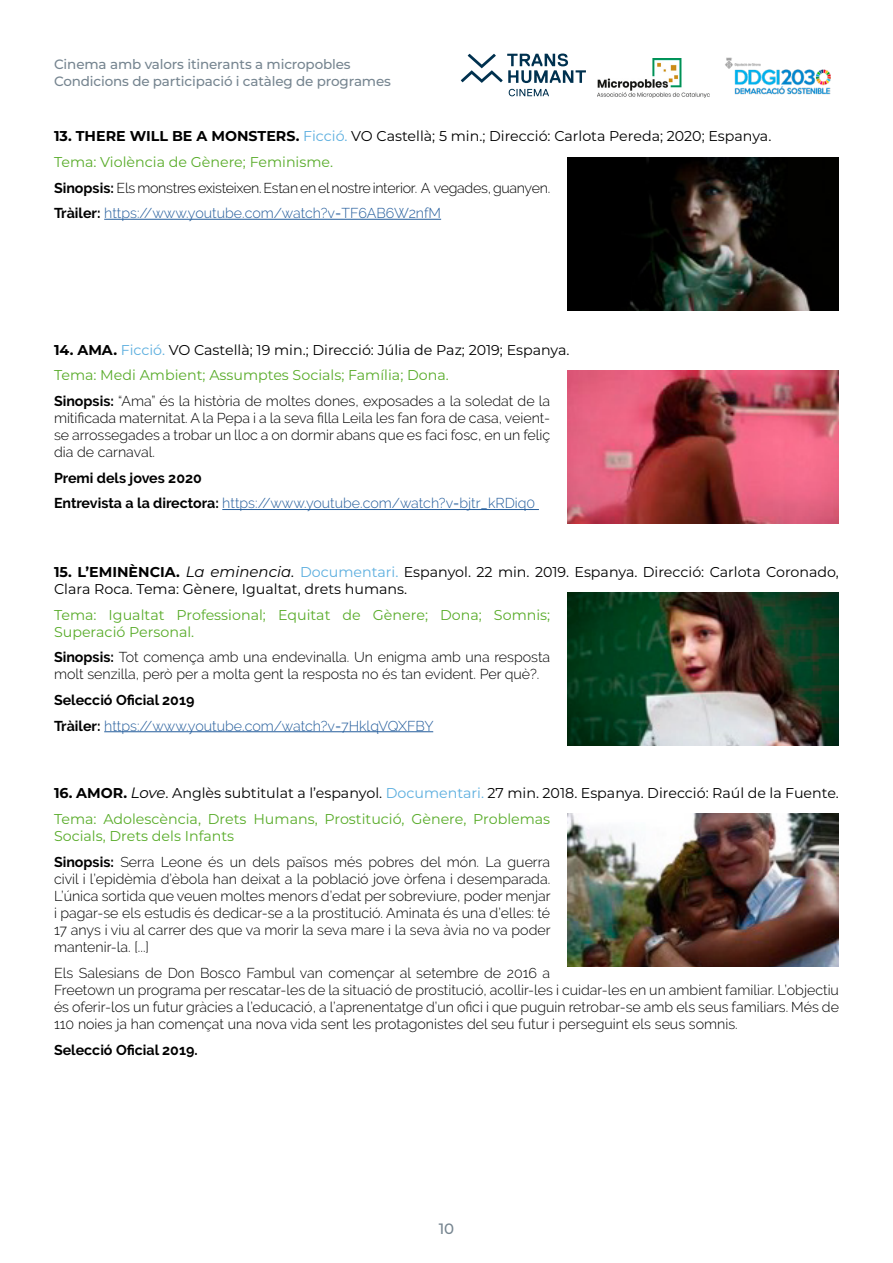
<style>
.page{position:relative;width:893px;height:1263px;background:#fff}
.page>*{position:absolute;margin:0;border:0;box-sizing:border-box;transform-origin:0 0}
.t1{font:500 15px "Montserrat";color:#768590}
.t2{font:300 14.25px/17.1px "Raleway";color:#000;text-align:justify}
.t3{font:14.25px/17.1px "Montserrat";color:#000}
.t4{font:14.25px/17.1px "Montserrat";color:#59ac2a}
.t5{font:300 14.25px "Raleway";color:#245d9c}
.t6{font:300 14.25px "Raleway";letter-spacing:-.02em;color:#000}
.Bold{font:700 14.25px "Raleway";color:#000}
.t7{font:500 13.5px/16.2px "Montserrat";letter-spacing:-.01em;color:#768590}
.s1{font-weight:700}
.s2{color:#5dafdf}
.s3{font-weight:700;color:#000}
.s4{font-style:italic;font-size:15px}
</style>
<div class="page">
<svg style="left:509px;top:89px;width:40px;height:7px"></svg>
<svg style="left:461px;top:54px;width:125px;height:29px"></svg>
<img style="left:725px;top:57px;width:106px;height:38px">
<img style="left:597px;top:58px;width:112px;height:40px">
<hr style="left:104px;top:219px;width:337px;height:1px;background:#245d9c">
<img style="left:567px;top:157px;width:272px;height:153px">
<hr style="left:222px;top:509px;width:317px;height:1px;background:#245d9c">
<img style="left:567px;top:371px;width:272px;height:152px">
<hr style="left:104px;top:731px;width:329px;height:1px;background:#245d9c">
<img style="left:567px;top:592px;width:272px;height:153px">
<img style="left:567px;top:814px;width:272px;height:152px">
<p class="t7" style="left:54px;top:56px;width:339px">Cinema amb valors itinerants a micropobles<br>Condicions de participació i catàleg de programes</p>
<p class="t3" style="left:54px;top:127px;width:719px"><span class="s1">13. THERE WILL BE A MONSTERS.</span> <span class="s2">Ficció.</span> VO Castellà; 5 min.; Direcció: Carlota Pereda; 2020; Espanya.</p>
<p class="t4" style="left:54px;top:153px;width:281px">Tema: Violència de Gènere; Feminisme.</p>
<p class="t6" style="left:54px;top:179px;width:498px"><span class="s1">Sinopsis:</span> Els monstres existeixen. Estan en el nostre interior. A vegades, guanyen.</p>
<p class="t5" style="left:54px;top:205px;width:389px"><span class="s3">Tràiler:</span> https://www.youtube.com/watch?v=TF6AB6W2nfM</p>
<p class="t3" style="left:54px;top:341px;width:517px"><span class="s1">14. AMA.</span> <span class="s2">Ficció.</span> VO Castellà; 19 min.; Direcció: Júlia de Paz; 2019; Espanya.</p>
<p class="t4" style="left:54px;top:366px;width:396px">Tema: Medi Ambient; Assumptes Socials; Família; Dona.</p>
<p class="t2" style="left:54px;top:392px;width:498px"><span class="s1">Sinopsis:</span> “Ama” és la història de moltes dones, exposades a la soledat de la mitificada maternitat. A la Pepa i a la seva filla Leila les fan fora de casa, veient&shy;se arrossegades a trobar un lloc a on dormir abans que es faci fosc, en un feliç dia de carnaval.</p>
<p class="Bold" style="left:54px;top:470px;width:149px">Premi dels joves 2020</p>
<p class="t5" style="left:54px;top:495px;width:483px"><span class="s3">Entrevista a la directora:</span> https://www.youtube.com/watch?v=bjtr_kRDiq0</p>
<p class="t3" style="left:54px;top:563px;width:786px"><span class="s1">15. L’EMINÈNCIA.</span> <span class="s4">La eminencia.</span> <span class="s2">Documentari.</span> Espanyol. 22 min. 2019. Espanya. Direcció: Carlota Coronado,<br>Clara Roca. Tema: Gènere, Igualtat, drets humans.</p>
<p class="t4" style="left:54px;top:605px;width:498px">Tema: Igualtat Professional; Equitat de Gènere; Dona; Somnis;<br>Superació Personal.</p>
<p class="t2" style="left:54px;top:649px;width:498px"><span class="s1">Sinopsis:</span> Tot comença amb una endevinalla. Un enigma amb una resposta molt senzilla, però per a molta gent la resposta no és tan evident. Per què?.</p>
<p class="Bold" style="left:54px;top:692px;width:142px">Selecció Oficial 2019</p>
<p class="t5" style="left:54px;top:717px;width:381px"><span class="s3">Tràiler:</span> https://www.youtube.com/watch?v=7HklqVQXFBY</p>
<p class="t3" style="left:54px;top:784px;width:786px"><span class="s1">16. AMOR.</span> <span class="s4">Love</span>. Anglès subtitulat a l’espanyol. <span class="s2">Documentari.</span> 27 min. 2018. Espanya. Direcció: Raúl de la Fuente.</p>
<p class="t4" style="left:54px;top:810px;width:498px">Tema: Adolescència, Drets Humans, Prostitució, Gènere, Problemas<br>Socials, Drets dels Infants</p>
<p class="t2" style="left:54px;top:853px;width:498px"><span class="s1">Sinopsis:</span> Serra Leone és un dels països més pobres del món. La guerra civil i l’epidèmia d’èbola han deixat a la població jove òrfena i desemparada.<br>L’única sortida que veuen moltes menors d’edat per sobreviure, poder menjar i pagar-se els estudis és dedicar-se a la prostitució. Aminata és una d’elles: té 17 anys i viu al carrer des que va morir la seva mare i la seva àvia no va poder mantenir-la. [...]</p>
<p class="t2" style="left:54px;top:964px;width:786px;text-align:left">Els Salesians de Don Bosco Fambul van començar al setembre de 2016 a<br>Freetown un programa per rescatar-les de la situació de prostitució, acollir-les i cuidar-les en un ambient familiar. L’objectiu és oferir-los un futur gràcies a l’educació, a l’aprenentatge d’un ofici i que puguin retrobar-se amb els seus familiars. Més de 110 noies ja han començat una nova vida sent les protagonistes del seu futur i perseguint els seus somnis.</p>
<p class="Bold" style="left:54px;top:1042px;width:145px">Selecció Oficial 2019.</p>
<p class="t1" style="left:439px;top:1218px;width:17px">10</p>
</div>
